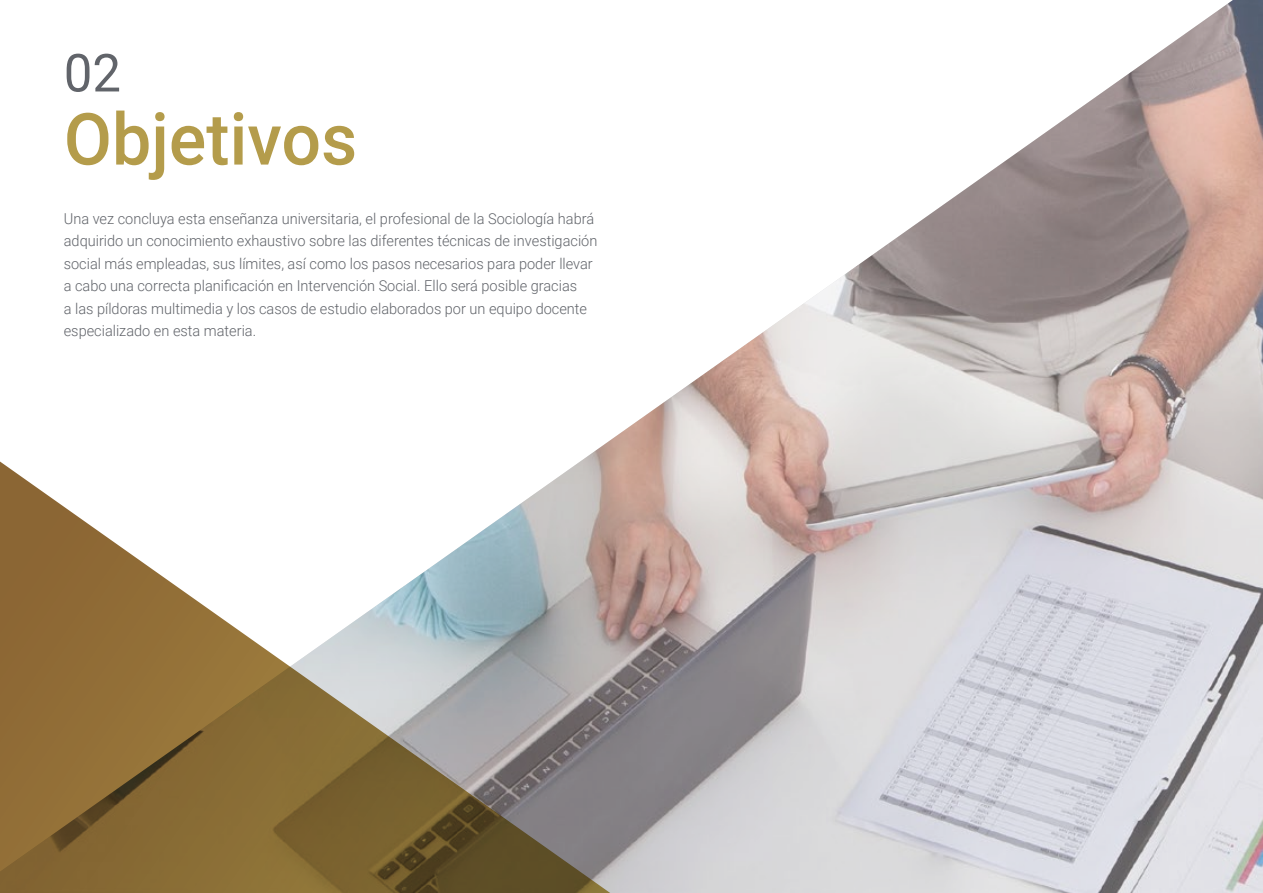
<style>
.page{position:relative;width:1263px;height:893px;background:#fff}
.page>*{position:absolute;margin:0;border:0;box-sizing:border-box;transform-origin:0 0}
.t1{font:500 72px "Roboto";color:#b49c4b}
.t2{font:52.5px "Roboto";color:#61646a}
.t3{font:300 15px/22.5px "Roboto";color:#61646a}
</style>
<div class="page">
<img style="left:602px;top:0;width:661px;height:893px">
<svg style="left:0;top:446px;width:640px;height:447px"></svg>
<h2 class="t2" style="left:64px;top:36px;width:59px">02</h2>
<h1 class="t1" style="left:64px;top:89px;width:295px">Objetivos</h1>
<p class="t3" style="left:64px;top:207px;width:535px">Una vez concluya esta enseñanza universitaria, el profesional de la Sociología habrá adquirido un conocimiento exhaustivo sobre las diferentes técnicas de investigación social más empleadas, sus límites, así como los pasos necesarios para poder llevar a cabo una correcta planificación en Intervención Social. Ello será posible gracias<br>a las píldoras multimedia y los casos de estudio elaborados por un equipo docente especializado en esta materia.</p>
</div>
